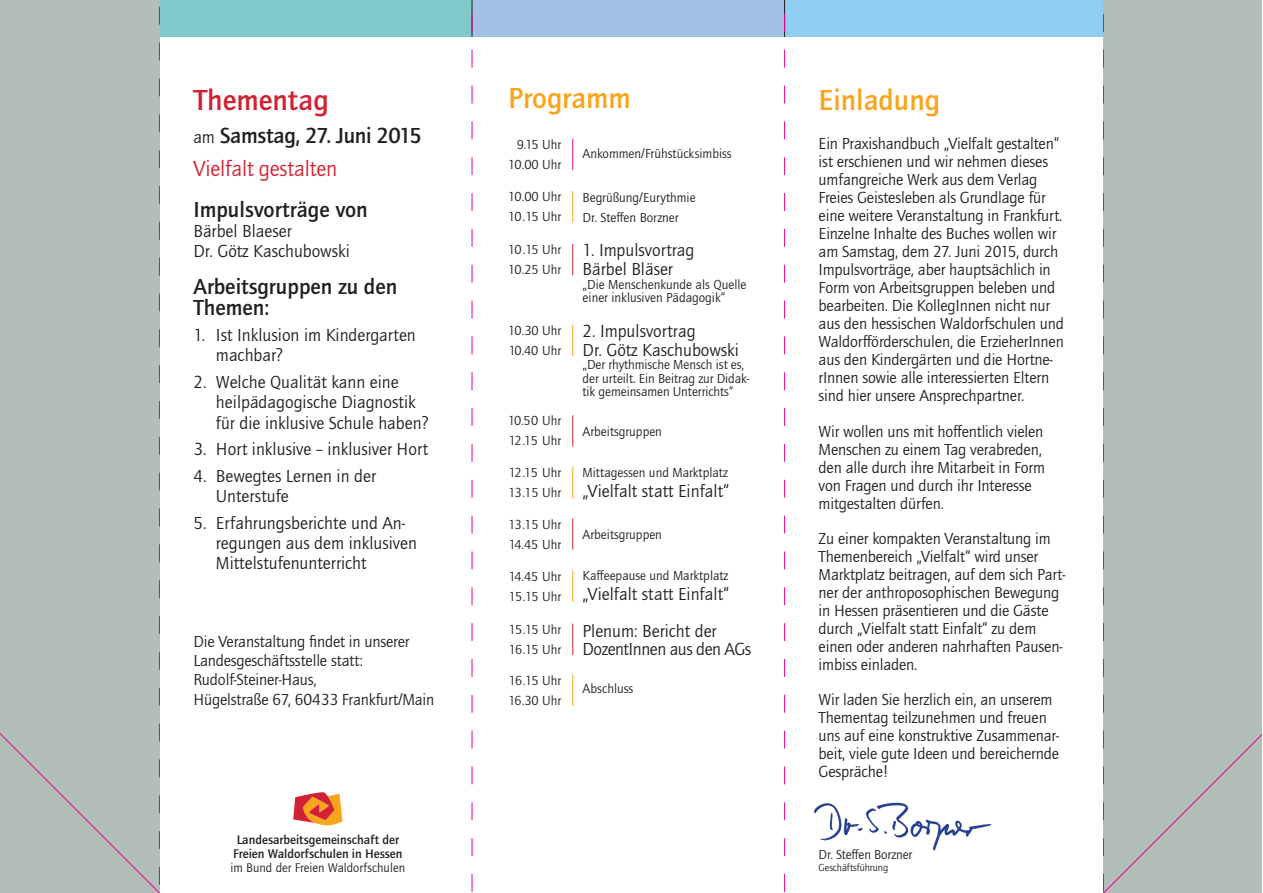
<style>
.page{position:relative;width:1263px;height:893px;background:#fff}
.page>*{position:absolute;margin:0;border:0;box-sizing:border-box;transform-origin:0 0}
.t1{font:500 30px "Quay Sans ITC Std";color:#f9a51b}
.t2{font:500 30px "Quay Sans ITC Std";color:#d12233}
.t3{font:500 22.5px/33.3px "Quay Sans ITC Std";color:#231f20}
.t4{font:18px/20.2px "Quay Sans ITC Std";color:#231f20}
.t5{font:18px/18.8px "Quay Sans ITC Std";letter-spacing:-.025em;color:#231f20}
.t6{font:16.5px/18px "Quay Sans ITC Std";letter-spacing:-.01em;color:#231f20}
.t7{font:13.5px/20px "Quay Sans ITC Std";color:#231f20}
.t8{font:13.5px/20px "Quay Sans ITC Std";letter-spacing:-.02em;color:#231f20}
.t9{font:500 13.05px/14.2px "Quay Sans ITC Std";color:#231f20}
.t10{font:13.05px "Quay Sans ITC Std";color:#231f20}
.t11{font:10.5px "Quay Sans ITC Std";letter-spacing:-.01em;color:#231f20}
.s1{font-weight:400;font-size:18px}
.s2{font-weight:400;color:#d12233}
.s3{font-family:"Arial"}
</style>
<div class="page">
<img style="left:814px;top:802px;width:178px;height:49px">
<div style="left:783px;top:0;width:325px;height:37px;background:#8fcef1"></div>
<div style="left:471px;top:0;width:313px;height:37px;background:#a1c1e5"></div>
<svg style="left:293px;top:792px;width:49px;height:34px"></svg>
<hr style="left:572px;top:139px;width:1px;height:31px;background:#ed028c">
<hr style="left:572px;top:191px;width:1px;height:32px;background:#f9a51b">
<hr style="left:572px;top:244px;width:1px;height:31px;background:#d12233">
<hr style="left:572px;top:518px;width:1px;height:32px;background:#d12233">
<hr style="left:572px;top:570px;width:1px;height:32px;background:#f9a51b">
<hr style="left:572px;top:624px;width:1px;height:31px;background:#d12233">
<div style="left:158px;top:0;width:314px;height:37px;background:#81c8cb"></div>
<hr style="left:572px;top:675px;width:1px;height:31px;background:#f9a51b">
<hr style="left:572px;top:467px;width:1px;height:31px;background:#f9a51b">
<hr style="left:572px;top:415px;width:1px;height:32px;background:#d12233">
<hr style="left:572px;top:325px;width:1px;height:31px;background:#f9a51b">
<svg style="left:472px;top:0;width:1px;height:892px"></svg>
<svg style="left:784px;top:0;width:1px;height:892px"></svg>
<div style="left:0;top:0;width:160px;height:893px;background:#b1bfb8"></div>
<div style="left:1103px;top:0;width:159px;height:893px;background:#b1bfb8"></div>
<h1 class="t2" style="left:193px;top:83px;width:137px">Thementag</h1>
<h2 class="t3" style="left:193px;top:119px;width:230px"><span class="s1">am</span> Samstag, 27. Juni 2015<br><span class="s2">Vielfalt gestalten</span></h2>
<h2 class="t3" style="left:193px;top:193px;width:176px">Impulsvorträge von</h2>
<p class="t4" style="left:193px;top:221px;width:158px">Bärbel Blaeser<br>Dr. Götz Kaschubowski</p>
<h2 class="t3" style="left:193px;top:277px;width:205px;line-height:20.2px">Arbeitsgruppen zu den<br>Themen:</h2>
<p class="t4" style="left:216px;top:325px;width:201px;text-indent:-22px">1. Ist Inklusion im Kindergarten machbar?</p>
<p class="t4" style="left:216px;top:372px;width:214px;text-indent:-22px">2. Welche Qualität kann eine heilpädagogische Diagnostik für die inklusive Schule haben?</p>
<p class="t4" style="left:193px;top:439px;width:236px">3. Hort inklusive – inklusiver Hort</p>
<p class="t4" style="left:216px;top:466px;width:162px;text-indent:-22px">4. Bewegtes Lernen in der<br>Unterstufe</p>
<p class="t4" style="left:216px;top:513px;width:202px;text-indent:-22px">5. Erfahrungsberichte und An&shy;regungen aus dem inklusiven<br>Mittelstufenunterricht</p>
<p class="t6" style="left:193px;top:633px;width:217px;line-height:18.8px">Die Veranstaltung findet in unserer<br>Landesgeschäftsstelle statt:<br>Rudolf-Steiner-Haus,</p>
<p class="t6" style="left:193px;top:691px;width:242px">Hügelstraße 67, 60433 Frankfurt<span class="s3">/</span>Main</p>
<p class="t9" style="left:233px;top:833px;width:171px">Landesarbeitsgemeinschaft der<br>Freien Waldorfschulen in Hessen</p>
<p class="t10" style="left:230px;top:861px;width:176px">im Bund der Freien Waldorfschulen</p>
<h1 class="t1" style="left:508px;top:82px;width:124px">Programm</h1>
<p class="t7" style="left:508px;top:135px;width:55px;text-align:right">9.15 Uhr<br>10.00 Uhr</p>
<p class="t7" style="left:508px;top:187px;width:55px">10.00 Uhr<br>10.15 Uhr</p>
<p class="t7" style="left:508px;top:240px;width:55px">10.15 Uhr<br>10.25 Uhr</p>
<p class="t7" style="left:583px;top:144px;width:151px">Ankommen<span class="s3">/</span>Frühstücksimbiss</p>
<p class="t7" style="left:583px;top:187px;width:115px">Begrüßung<span class="s3">/</span>Eurythmie<br>Dr. Steffen Borzner</p>
<p class="t4" style="left:583px;top:241px;width:113px;line-height:18.8px">1. Impulsvortrag<br>Bärbel Bläser</p>
<p class="t7" style="left:583px;top:278px;width:165px;line-height:13.5px">„Die Menschenkunde als Quelle einer inklusiven Pädagogik“</p>
<p class="t7" style="left:508px;top:321px;width:55px">10.30 Uhr<br>10.40 Uhr</p>
<p class="t4" style="left:583px;top:322px;width:158px;line-height:18.8px">2. Impulsvortrag<br>Dr. Götz Kaschubowski</p>
<p class="t7" style="left:583px;top:358px;width:168px;line-height:13.5px">„Der rhythmische Mensch ist es, der urteilt. Ein Beitrag zur Didak&shy;tik gemeinsamen Unterrichts“</p>
<p class="t7" style="left:508px;top:411px;width:55px">10.50 Uhr<br>12.15 Uhr</p>
<p class="t7" style="left:583px;top:422px;width:81px">Arbeitsgruppen</p>
<p class="t7" style="left:508px;top:463px;width:54px">12.15 Uhr<br>13.15 Uhr</p>
<p class="t7" style="left:583px;top:463px;width:147px">Mittagessen und Marktplatz</p>
<p class="t4" style="left:583px;top:482px;width:148px">„Vielfalt statt Einfalt“</p>
<p class="t7" style="left:508px;top:514px;width:54px">13.15 Uhr<br>14.45 Uhr</p>
<p class="t7" style="left:509px;top:566px;width:54px">14.45 Uhr<br>15.15 Uhr</p>
<p class="t8" style="left:509px;top:620px;width:54px">15.15 Uhr<br>16.15 Uhr</p>
<p class="t7" style="left:583px;top:524px;width:81px">Arbeitsgruppen</p>
<p class="t7" style="left:583px;top:565px;width:147px">Kaffeepause und Marktplatz</p>
<p class="t4" style="left:583px;top:584px;width:148px">„Vielfalt statt Einfalt“</p>
<p class="t5" style="left:583px;top:622px;width:170px">Plenum: Bericht der<br>DozentInnen aus den AGs</p>
<p class="t7" style="left:508px;top:671px;width:54px">16.15 Uhr<br>16.30 Uhr</p>
<p class="t7" style="left:583px;top:679px;width:52px">Abschluss</p>
<h1 class="t1" style="left:819px;top:83px;width:123px">Einladung</h1>
<p class="t6" style="left:819px;top:135px;width:247px">Ein Praxishandbuch „Vielfalt gestalten“ ist erschienen und wir nehmen dieses umfangreiche Werk aus dem Verlag Freies Geistesleben als Grundlage für eine weitere Veranstaltung in Frankfurt.<br>Einzelne Inhalte des Buches wollen wir am Samstag, dem 27. Juni 2015, durch Impulsvorträge, aber hauptsächlich in Form von Arbeitsgruppen beleben und bearbeiten. Die KollegInnen nicht nur aus den hessischen Waldorfschulen und Waldorfförderschulen, die ErzieherInnen aus den Kindergärten und die Hortne&shy;rInnen sowie alle interessierten Eltern sind hier unsere Ansprechpartner.</p>
<p class="t6" style="left:819px;top:422px;width:228px">Wir wollen uns mit hoffentlich vielen Menschen zu einem Tag verabreden, den alle durch ihre Mitarbeit in Form von Fragen und durch ihr Interesse mitgestalten dürfen.</p>
<p class="t6" style="left:819px;top:529px;width:248px">Zu einer kompakten Veranstaltung im Themenbereich „Vielfalt“ wird unser Marktplatz beitragen, auf dem sich Part&shy;ner der anthroposophischen Bewegung in Hessen präsentieren und die Gäste durch „Vielfalt statt Einfalt“ zu dem einen oder anderen nahrhaften Pausen&shy;imbiss einladen.</p>
<p class="t6" style="left:819px;top:690px;width:242px">Wir laden Sie herzlich ein, an unserem<br>Thementag teilzunehmen und freuen uns auf eine konstruktive Zusammenar&shy;beit, viele gute Ideen und bereichernde<br>Gespräche!</p>
<p class="t7" style="left:819px;top:844px;width:95px">Dr. Steffen Borzner</p>
<p class="t11" style="left:819px;top:862px;width:71px">Geschäftsführung</p>
</div>
